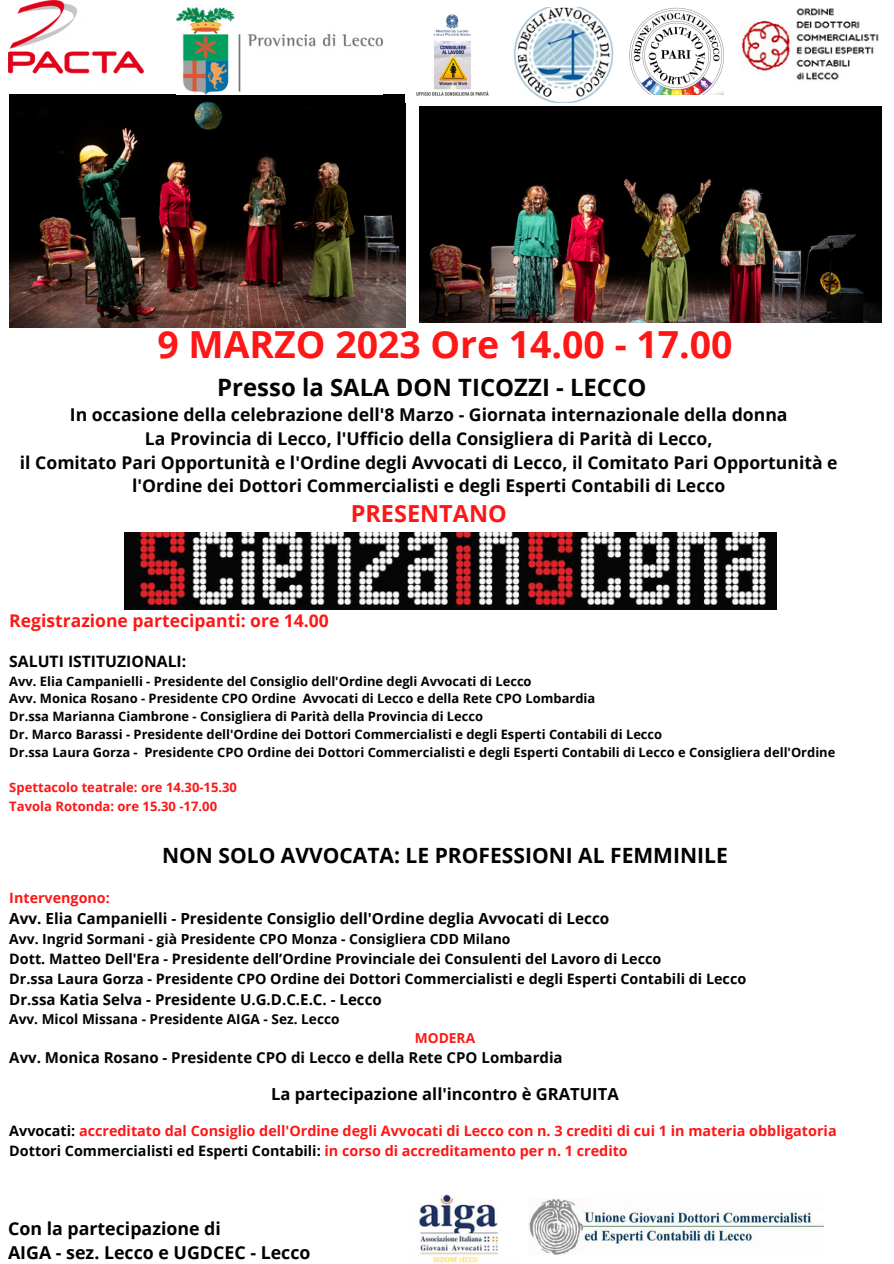
<style>
.page{position:relative;width:894px;height:1264px;background:#fff}
.page>*{position:absolute;margin:0;border:0;box-sizing:border-box;transform-origin:0 0}
.t1{font:700 37.35px "Open Sans";color:#ff1616}
.t2{font:700 23.85px "Open Sans";color:#040302}
.t3{font:700 23.4px "Open Sans";color:#ff1616}
.t4{font:700 21px "Open Sans";color:#000}
.t5{font:700 17.85px/24.8px "Open Sans";color:#000}
.t6{font:700 17.7px "Open Sans";color:#040302}
.t7{font:700 17.55px/23.7px "Open Sans";color:#040302;text-align:center}
.t8{font:700 17.55px "Open Sans";color:#ff1616}
.t9{font:700 16.5px "Open Sans";color:#000}
.t10{font:700 15.75px "Open Sans";color:#000}
.t11{font:700 15.3px "Open Sans";color:#000}
.t12{font:700 15px "Open Sans";color:#040302}
.t13{font:700 15px "Open Sans";color:#000}
.t14{font:700 14.4px/20px "Open Sans";color:#ff1616}
.t15{font:700 14.4px/20px "Open Sans";color:#000}
.t16{font:700 14.25px "Open Sans";color:#ff1616}
.t17{font:700 13.95px "Open Sans";color:#000}
.t18{font:700 13.8px "Open Sans";color:#ff1616}
.t19{font:700 13.65px "Open Sans";color:#000}
.t20{font:700 13.05px/18.1px "Open Sans";color:#ff1616}
.t21{font:700 12.9px/17.7px "Open Sans";color:#000}
.s1{color:#000}
.s2{color:#040302}
</style>
<div class="page">
<img style="left:9px;top:94px;width:397px;height:233px">
<img style="left:8px;top:0;width:135px;height:74px">
<img style="left:513px;top:8px;width:100px;height:94px">
<img style="left:629px;top:8px;width:94px;height:86px">
<img style="left:419px;top:106px;width:461px;height:216px">
<img style="left:176px;top:7px;width:206px;height:87px">
<img style="left:419px;top:1194px;width:80px;height:69px">
<img style="left:405px;top:14px;width:84px;height:88px">
<img style="left:124px;top:533px;width:652px;height:76px">
<img style="left:529px;top:1199px;width:294px;height:55px">
<img style="left:741px;top:8px;width:138px;height:72px">
<h1 class="t1" style="left:157px;top:318px;width:576px">9 MARZO 2023 Ore 14.00 - 17.00</h1>
<h2 class="t2" style="left:217px;top:370px;width:430px">Presso la SALA DON TICOZZI - LECCO</h2>
<h3 class="t6" style="left:70px;top:402px;width:719px">In occasione della celebrazione dell'8 Marzo - Giornata internazionale della donna</h3>
<p class="t7" style="left:20px;top:426px;width:818px">La Provincia di Lecco, l'Ufficio della Consigliera di Parità di Lecco,<br>il Comitato Pari Opportunità e l'Ordine degli Avvocati di Lecco, il Comitato Pari Opportunità e l'Ordine dei Dottori Commercialisti e degli Esperti Contabili di Lecco</p>
<h3 class="t3" style="left:350px;top:496px;width:157px">PRESENTANO</h3>
<h3 class="t8" style="left:9px;top:608px;width:321px">Registrazione partecipanti: ore 14.00</h3>
<p class="t10" style="left:9px;top:650px;width:178px">SALUTI ISTITUZIONALI:</p>
<p class="t21" style="left:9px;top:671px;width:827px">Avv. Elia Campanielli - Presidente del Consiglio dell'Ordine degli Avvocati di Lecco<br>Avv. Monica Rosano - Presidente CPO Ordine Avvocati di Lecco e della Rete CPO Lombardia<br>Dr.ssa Marianna Ciambrone - Consigliera di Parità della Provincia di Lecco<br>Dr. Marco Barassi - Presidente dell'Ordine dei Dottori Commercialisti e degli Esperti Contabili di Lecco<br>Dr.ssa Laura Gorza - Presidente CPO Ordine dei Dottori Commercialisti e degli Esperti Contabili di Lecco e Consigliera dell'Ordine</p>
<p class="t20" style="left:9px;top:778px;width:229px">Spettacolo teatrale: ore 14.30-15.30<br>Tavola Rotonda: ore 15.30 -17.00</p>
<h3 class="t4" style="left:162px;top:841px;width:567px">NON SOLO AVVOCATA: LE PROFESSIONI AL FEMMINILE</h3>
<p class="t16" style="left:9px;top:887px;width:102px">Intervengono:</p>
<p class="t11" style="left:9px;top:908px;width:601px">Avv. Elia Campanielli - Presidente Consiglio dell'Ordine deglia Avvocati di Lecco</p>
<p class="t17" style="left:9px;top:929px;width:502px">Avv. Ingrid Sormani - già Presidente CPO Monza - Consigliera CDD Milano</p>
<p class="t15" style="left:9px;top:948px;width:738px">Dott. Matteo Dell'Era - Presidente dell’Ordine Provinciale dei Consulenti del Lavoro di Lecco<br>Dr.ssa Laura Gorza - Presidente CPO Ordine dei Dottori Commercialisti e degli Esperti Contabili di Lecco</p>
<p class="t13" style="left:9px;top:988px;width:374px">Dr.ssa Katia Selva - Presidente U.G.D.C.E.C. - Lecco</p>
<p class="t19" style="left:9px;top:1009px;width:332px">Avv. Micol Missana - Presidente AIGA - Sez. Lecco</p>
<p class="t18" style="left:414px;top:1028px;width:62px">MODERA</p>
<p class="t12" style="left:9px;top:1047px;width:554px">Avv. Monica Rosano - Presidente CPO di Lecco e della Rete CPO Lombardia</p>
<p class="t9" style="left:271px;top:1081px;width:349px">La partecipazione all'incontro è GRATUITA</p>
<p class="t14" style="left:9px;top:1120px;width:828px"><span class="s1">Avvocati</span><span class="s2">:</span> accreditato dal Consiglio dell'Ordine degli Avvocati di Lecco con n. 3 crediti di cui 1 in materia obbligatoria<br><span class="s2">Dottori Commercialisti ed Esperti Contabili:</span> in corso di accreditamento per n. 1 credito</p>
<h3 class="t5" style="left:8px;top:1215px;width:304px">Con la partecipazione di<br>AIGA - sez. Lecco e UGDCEC - Lecco</h3>
</div>
